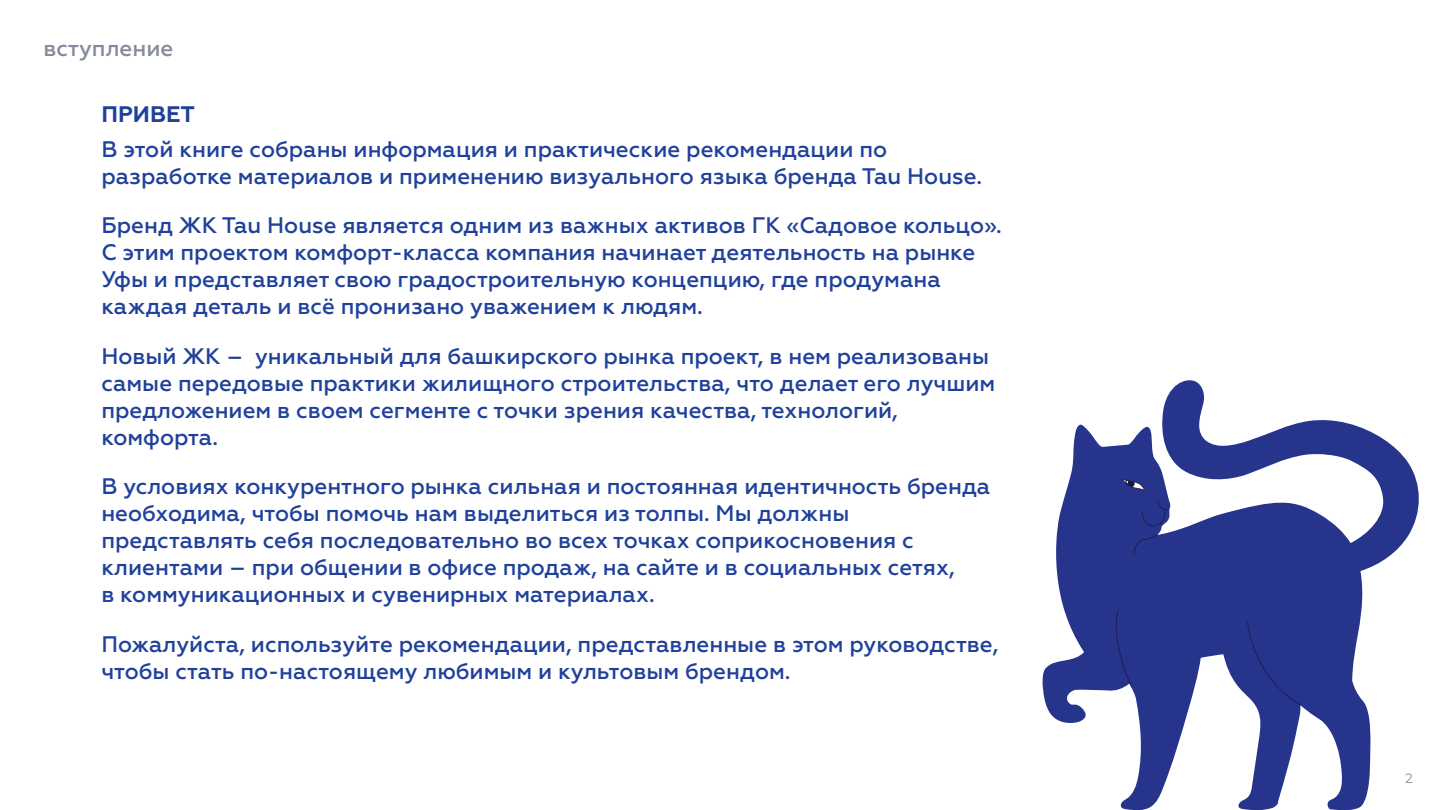
<style>
.page{position:relative;width:1440px;height:810px;background:#fff}
.page>*{position:absolute;margin:0;border:0;box-sizing:border-box;transform-origin:0 0}
.t1{font:500 22.5px/27px "Geometria";color:#20419b}
.t2{font:500 22.5px "Geometria";color:#858a9e}
.t3{font:700 22.5px "Geometria";color:#20419b}
.t4{font:13.5px "Geometria";color:#9497a6}
</style>
<div class="page">
<svg style="left:1042px;top:380px;width:377px;height:430px;fill:#28378c"></svg>
<svg style="left:1121px;top:479px;width:25px;height:12px"></svg>
<svg style="left:1133px;top:535px;width:24px;height:20px"></svg>
<svg style="left:1141px;top:501px;width:28px;height:25px"></svg>
<div style="left:1247px;top:622px;width:54px;height:84px;background:#26358b"></div>
<svg style="left:1109px;top:610px;width:23px;height:77px"></svg>
<p class="t2" style="left:43px;top:35px;width:131px">вступление</p>
<p class="t3" style="left:101px;top:101px;width:95px">ПРИВЕТ</p>
<p class="t1" style="left:101px;top:136px;width:882px">В этой книге собраны информация и практические рекомендации по разработке материалов и применению визуального языка бренда Tau Housе.</p>
<p class="t1" style="left:101px;top:212px;width:902px">Бренд ЖК Tau House является одним из важных активов ГК «Садовое кольцо».<br>С этим проектом комфорт-класса компания начинает деятельность на рынке Уфы и представляет свою градостроительную концепцию, где продумана каждая деталь и всё пронизано уважением к людям.</p>
<p class="t1" style="left:101px;top:343px;width:895px">Новый ЖК – уникальный для башкирского рынка проект, в нем реализованы самые передовые практики жилищного строительства, что делает его лучшим предложением в своем сегменте с точки зрения качества, технологий, комфорта.</p>
<p class="t1" style="left:101px;top:473px;width:890px">В условиях конкурентного рынка сильная и постоянная идентичность бренда необходима, чтобы помочь нам выделиться из толпы. Мы должны представлять себя последовательно во всех точках соприкосновения с клиентами – при общении в офисе продаж, на сайте и в социальных сетях,<br>в коммуникационных и сувенирных материалах.</p>
<p class="t1" style="left:101px;top:631px;width:898px">Пожалуйста, используйте рекомендации, представленные в этом руководстве, чтобы стать по-настоящему любимым и культовым брендом.</p>
<p class="t4" style="left:1405px;top:770px;width:9px">2</p>
</div>
